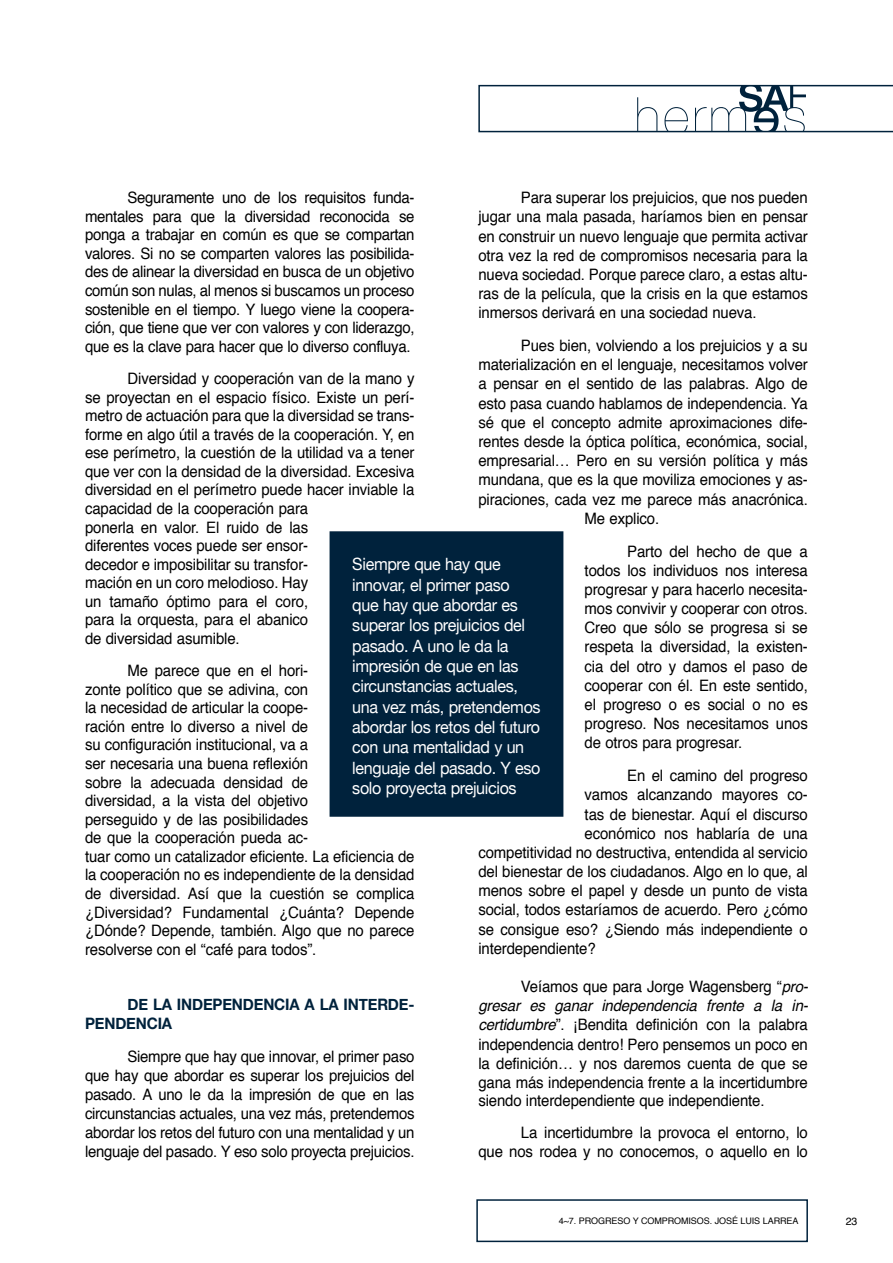
<style>
.page{position:relative;width:893px;height:1263px;background:#fff}
.page>*{position:absolute;margin:0;border:0;box-sizing:border-box;transform-origin:0 0}
.t1{font:16.95px/20.4px "Helvetica Neue";letter-spacing:-.02em;color:#fff;scale:.95 1}
.t2{font:15.75px/18.6px "Helvetica";letter-spacing:-.01em;color:#000;text-align:justify;scale:.95 1}
.t3{font:700 15.75px/19px "Helvetica Neue";letter-spacing:-.01em;color:#00223c;scale:.95 1}
.t4{font:10.5px "Helvetica";color:#000}
.t5{font:9px "Helvetica";letter-spacing:-.01em;color:#000}
.s1{font-style:italic}
</style>
<div class="page">
<svg style="left:478px;top:85px;width:415px;height:47px"></svg>
<div style="left:476px;top:1199px;width:332px;height:43px;border:2px solid #00223c"></div>
<div style="left:330px;top:532px;width:233px;height:284px;background:#00223c"></div>
<div style="left:330px;top:531px;width:233px;height:286px;border:2px solid #00223c"></div>
<p class="t2" style="left:85px;top:189px;width:348px;text-indent:43px">Seguramente uno de los requisitos funda&shy;mentales para que la diversidad reconocida se ponga a trabajar en común es que se compartan valores. Si no se comparten valores las posibilida&shy;des de alinear la diversidad en busca de un objetivo común son nulas, al menos si buscamos un proceso sostenible en el tiempo. Y luego viene la coopera&shy;ción, que tiene que ver con valores y con liderazgo, que es la clave para hacer que lo diverso confluya.</p>
<p class="t2" style="left:85px;top:370px;width:348px;text-align:left;text-indent:43px">Diversidad y cooperación van de la mano y se proyectan en el espacio físico. Existe un perí&shy;metro de actuación para que la diversidad se trans&shy;forme en algo útil a través de la cooperación. Y, en ese perímetro, la cuestión de la utilidad va a tener que ver con la densidad de la diversidad. Excesiva diversidad en el perímetro puede hacer inviable la capacidad de la cooperación para<br>ponerla en valor. El ruido de las<br>diferentes voces puede ser ensor-<br>decedor e imposibilitar su transfor-<br>mación en un coro melodioso. Hay<br>un tamaño óptimo para el coro,<br>para la orquesta, para el abanico<br>de diversidad asumible.</p>
<p class="t2" style="left:85px;top:662px;width:348px;text-align:left;text-indent:43px">Me parece que en el hori-<br>zonte político que se adivina, con<br>la necesidad de articular la coope-<br>ración entre lo diverso a nivel de<br>su configuración institucional, va a<br>ser necesaria una buena reflexión<br>sobre la adecuada densidad de<br>diversidad, a la vista del objetivo<br>perseguido y de las posibilidades<br>de que la cooperación pueda ac-<br>tuar como un catalizador eficiente. La eficiencia de la cooperación no es independiente de la densidad de diversidad. Así que la cuestión se complica ¿Diversidad? Fundamental ¿Cuánta? Depende ¿Dónde? Depende, también. Algo que no parece resolverse con el “café para todos”.</p>
<p class="t2" style="left:478px;top:189px;width:348px;line-height:19.2px;text-indent:43px">Para superar los prejuicios, que nos pueden jugar una mala pasada, haríamos bien en pensar en construir un nuevo lenguaje que permita activar otra vez la red de compromisos necesaria para la nueva sociedad. Porque parece claro, a estas altu&shy;ras de la película, que la crisis en la que estamos inmersos derivará en una sociedad nueva.</p>
<p class="t2" style="left:521px;top:337px;width:304px">Pues bien, volviendo a los prejuicios y a su</p>
<p class="t2" style="left:478px;top:356px;width:348px">materialización en el lenguaje, necesitamos volver</p>
<p class="t2" style="left:478px;top:375px;width:348px">a pensar en el sentido de las palabras. Algo de</p>
<p class="t2" style="left:478px;top:394px;width:348px">esto pasa cuando hablamos de independencia. Ya</p>
<p class="t2" style="left:478px;top:413px;width:348px">sé que el concepto admite aproximaciones dife-</p>
<p class="t2" style="left:478px;top:433px;width:348px">rentes desde la óptica política, económica, social,</p>
<p class="t2" style="left:478px;top:452px;width:348px">empresarial… Pero en su versión política y más</p>
<p class="t2" style="left:478px;top:471px;width:348px">mundana, que es la que moviliza emociones y as-</p>
<p class="t2" style="left:478px;top:490px;width:348px">piraciones, cada vez me parece más anacrónica.</p>
<p class="t2" style="left:585px;top:509px;width:80px">Me explico.</p>
<p class="t2" style="left:585px;top:542px;width:236px;line-height:19.2px;text-indent:43px">Parto del hecho de que a todos los individuos nos interesa progresar y para hacerlo necesita&shy;mos convivir y cooperar con otros.<br>Creo que sólo se progresa si se respeta la diversidad, la existen&shy;cia del otro y damos el paso de cooperar con él. En este sentido, el progreso o es social o no es progreso. Nos necesitamos unos de otros para progresar.</p>
<p class="t2" style="left:627px;top:767px;width:192px">En el camino del progreso</p>
<p class="t2" style="left:585px;top:786px;width:236px">vamos alcanzando mayores co-</p>
<p class="t2" style="left:585px;top:805px;width:236px">tas de bienestar. Aquí el discurso</p>
<p class="t2" style="left:585px;top:824px;width:236px">económico nos hablaría de una</p>
<p class="t2" style="left:478px;top:843px;width:348px">competitividad no destructiva, entendida al servicio</p>
<p class="t2" style="left:478px;top:863px;width:348px">del bienestar de los ciudadanos. Algo en lo que, al</p>
<p class="t2" style="left:478px;top:882px;width:348px">menos sobre el papel y desde un punto de vista</p>
<p class="t2" style="left:478px;top:901px;width:348px">social, todos estaríamos de acuerdo. Pero ¿cómo</p>
<p class="t2" style="left:478px;top:920px;width:348px">se consigue eso? ¿Siendo más independiente o</p>
<p class="t2" style="left:478px;top:939px;width:125px">interdependiente?</p>
<p class="t2" style="left:478px;top:977px;width:349px;line-height:19px;text-indent:43px">Veíamos que para Jorge Wagensberg “<span class="s1">pro&shy;gresar es ganar independencia frente a la in&shy;certidumbre</span>”. ¡Bendita definición con la palabra independencia dentro! Pero pensemos un poco en la definición… y nos daremos cuenta de que se gana más independencia frente a la incertidumbre siendo interdependiente que independiente.</p>
<p class="t2" style="left:478px;top:1124px;width:348px;text-align:right">La incertidumbre la provoca el entorno, lo<br>que nos rodea y no conocemos, o aquello en lo</p>
<p class="t1" style="left:352px;top:554px;width:200px">Siempre que hay que innovar, el primer paso<br>que hay que abordar es superar los prejuicios del pasado. A uno le da la impresión de que en las circunstancias actuales, una vez más, pretendemos abordar los retos del futuro con una mentalidad y un lenguaje del pasado. Y eso solo proyecta prejuicios</p>
<p class="t3" style="left:85px;top:994px;width:348px;text-indent:43px">DE LA INDEPENDENCIA A LA INTERDE-<br>PENDENCIA</p>
<p class="t2" style="left:85px;top:1047px;width:348px;line-height:19px;text-indent:43px">Siempre que hay que innovar, el primer paso que hay que abordar es superar los prejuicios del pasado. A uno le da la impresión de que en las circunstancias actuales, una vez más, pretendemos abordar los retos del futuro con una mentalidad y un lenguaje del pasado. Y eso solo proyecta prejuicios.</p>
<p class="t5" style="left:559px;top:1214px;width:188px">4~7. Prog reso y compromisos. JOSÉ LUIS</p>
<p class="t5" style="left:763px;top:1214px;width:7px">LARR</p>
<p class="t5" style="left:786px;top:1214px;width:13px">EA</p>
<p class="t4" style="left:846px;top:1213px;width:13px">23</p>
</div>
